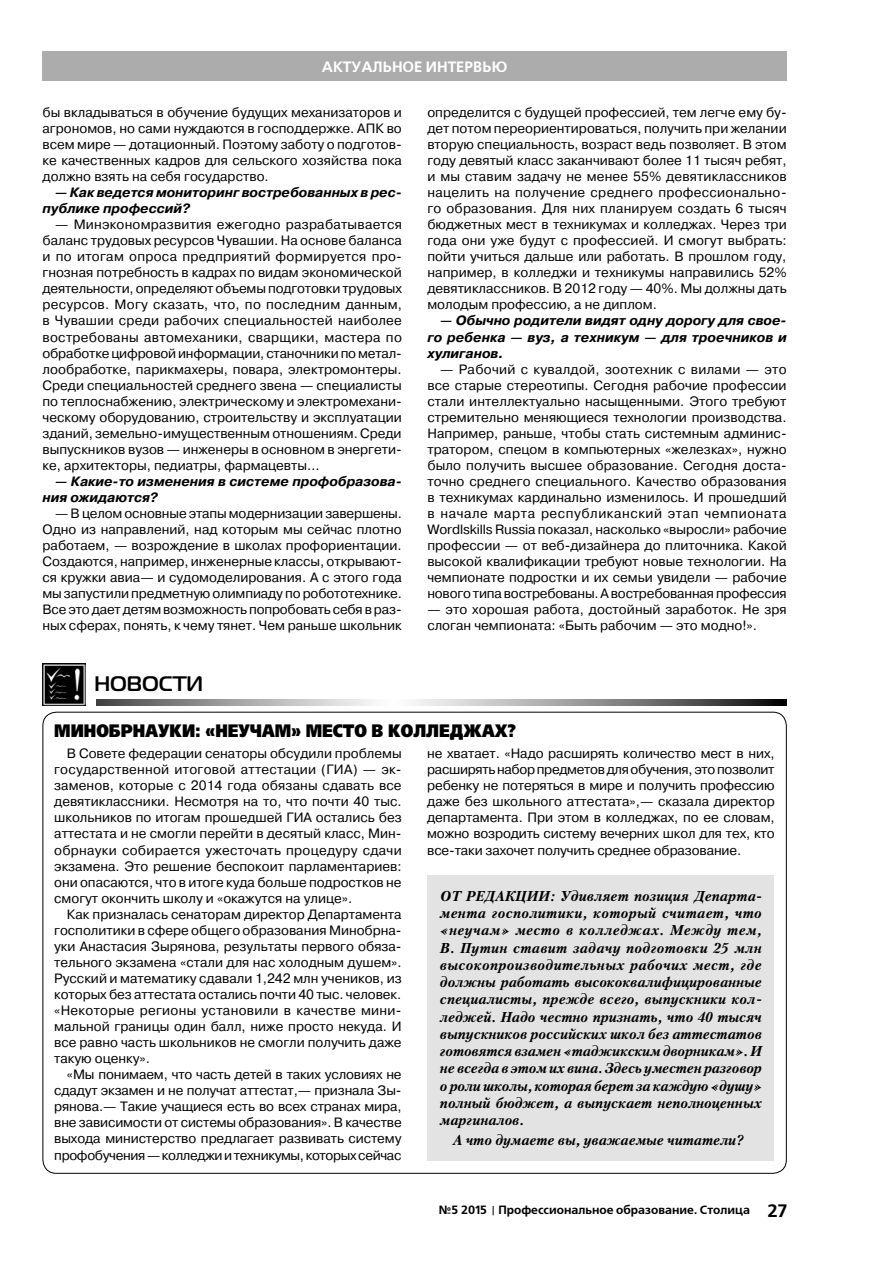
<style>
.page{position:relative;width:893px;height:1263px;background:#fff}
.page>*{position:absolute;margin:0;border:0;box-sizing:border-box;transform-origin:0 0}
.t1{font:700 21px "Magistral C";color:#000}
.t2{font:18px "Free Set Black C";color:#000;scale:.85 1}
.t3{font:700 15px "Free Set C";color:#fff}
.t4{font:italic 700 14.25px/17.2px "Petersburg C";color:#000;text-align:justify}
.t5{font:13.5px/16px "Pragmatica C";color:#000;text-align:justify}
.t6{font:italic 700 13.5px/16px "Pragmatica C";color:#000}
.t7{font:700 12px "Free Set C";color:#000}
.s1{font-size:18px}
</style>
<div class="page">
<div style="left:43px;top:51px;width:744px;height:30px;background:#acacac"></div>
<div style="left:427px;top:875px;width:347px;height:286px;background:#e3e3e3"></div>
<svg style="left:96px;top:700px;width:690px;height:6px"></svg>
<img style="left:43px;top:663px;width:42px;height:43px">
<p class="t3" style="left:322px;top:58px;width:187px">Актуальное интервью</p>
<p class="t5" style="left:43px;top:104px;width:361px">бы вкладываться в обучение будущих механизаторов и агрономов, но сами нуждаются в господдержке. АПК во всем мире — дотационный. Поэтому заботу о подготов&shy;ке качественных кадров для сельского хозяйства пока должно взять на себя государство.</p>
<p class="t6" style="left:43px;top:185px;width:361px;text-indent:13px">— Как ведется мониторинг востребованных в рес&shy;публике профессий?</p>
<p class="t5" style="left:43px;top:217px;width:361px;text-indent:13px">— Минэкономразвития ежегодно разрабатывается баланс трудовых ресурсов Чувашии. На основе баланса и по итогам опроса предприятий формируется про&shy;гнозная потребность в кадрах по видам экономической деятельности, определяют объемы подготовки трудовых ресурсов. Могу сказать, что, по последним данным, в Чувашии среди рабочих специальностей наиболее востребованы автомеханики, сварщики, мастера по обработке цифровой информации, станочники по метал&shy;лообработке, парикмахеры, повара, электромонтеры.<br>Среди специальностей среднего звена — специалисты по теплоснабжению, электрическому и электромехани&shy;ческому оборудованию, строительству и эксплуатации зданий, земельно-имущественным отношениям. Среди выпускников вузов — инженеры в основном в энергети&shy;ке, архитекторы, педиатры, фармацевты…</p>
<p class="t6" style="left:43px;top:473px;width:361px;text-indent:13px">— Какие-то изменения в системе профобразова&shy;ния ожидаются?</p>
<p class="t5" style="left:43px;top:506px;width:361px;text-indent:13px">— В целом основные этапы модернизации завершены.<br>Одно из направлений, над которым мы сейчас плотно работаем, — возрождение в школах профориентации.<br>Создаются, например, инженерные классы, открывают&shy;ся кружки авиа— и судомоделирования. А с этого года мы запустили предметную олимпиаду по робототехнике.<br>Все это дает детям возможность попробовать себя в раз&shy;ных сферах, понять, к чему тянет. Чем раньше школьник</p>
<p class="t5" style="left:427px;top:104px;width:361px">определится с будущей профессией, тем легче ему бу&shy;дет потом переориентироваться, получить при желании вторую специальность, возраст ведь позволяет. В этом году девятый класс заканчивают более 11 тысяч ребят, и мы ставим задачу не менее 55% девятиклассников нацелить на получение среднего профессионально&shy;го образования. Для них планируем создать 6 тысяч бюджетных мест в техникумах и колледжах. Через три года они уже будут с профессией. И смогут выбрать: пойти учиться дальше или работать. В прошлом году, например, в колледжи и техникумы направились 52% девятиклассников. В 2012 году — 40%. Мы должны дать молодым профессию, а не диплом.</p>
<p class="t6" style="left:427px;top:313px;width:361px;text-align:justify;text-indent:13px">— Обычно родители видят одну дорогу для свое&shy;го ребенка — вуз, а техникум — для троечников и хулиганов.</p>
<p class="t5" style="left:427px;top:361px;width:361px;text-indent:13px">— Рабочий с кувалдой, зоотехник с вилами — это все старые стереотипы. Сегодня рабочие профессии стали интеллектуально насыщенными. Этого требуют стремительно меняющиеся технологии производства.<br>Например, раньше, чтобы стать системным админис&shy;тратором, спецом в компьютерных «железках», нужно было получить высшее образование. Сегодня доста&shy;точно среднего специального. Качество образования в техникумах кардинально изменилось. И прошедший в начале марта республиканский этап чемпионата Wordlskills Russia показал, насколько «выросли» рабочие профессии — от веб-дизайнера до плиточника. Какой высокой квалификации требуют новые технологии. На чемпионате подростки и их семьи увидели — рабочие нового типа востребованы. А востребованная профессия</p>
<p class="t5" style="left:427px;top:602px;width:361px">— это хорошая работа, достойный заработок. Не зря слоган чемпионата: «Быть рабочим — это модно!».</p>
<h1 class="t1" style="left:94px;top:671px;width:110px">НОВОСТИ</h1>
<h2 class="t2" style="left:54px;top:720px;width:545px">Минобрнауки: «неучам» место в колледжах?</h2>
<p class="t5" style="left:54px;top:746px;width:349px;text-indent:13px">В Совете федерации сенаторы обсудили проблемы государственной итоговой аттестации (ГИА) — эк&shy;заменов, которые с 2014 года обязаны сдавать все девятиклассники. Несмотря на то, что почти 40 тыс. школьников по итогам прошедшей ГИА остались без аттестата и не смогли перейти в десятый класс, Мин&shy;обрнауки собирается ужесточать процедуру сдачи экзамена. Это решение беспокоит парламентариев: они опасаются, что в итоге куда больше подростков не смогут окончить школу и «окажутся на улице».</p>
<p class="t5" style="left:54px;top:906px;width:349px;text-align:left;text-indent:13px">Как призналась сенаторам директор Департамента госполитики в сфере общего образования Минобрна&shy;уки Анастасия Зырянова, результаты первого обяза&shy;тельного экзамена «стали для нас холодным душем».<br>Русский и математику сдавали 1,242 млн учеников, из которых без аттестата остались почти 40 тыс. человек. «Некоторые регионы установили в качестве мини&shy;мальной границы один балл, ниже просто некуда. И все равно часть школьников не смогли получить даже такую оценку».</p>
<p class="t5" style="left:54px;top:1067px;width:349px;text-indent:13px">«Мы понимаем, что часть детей в таких условиях не сдадут экзамен и не получат аттестат,— признала Зы&shy;рянова.— Такие учащиеся есть во всех странах мира, вне зависимости от системы образования». В качестве выхода министерство предлагает развивать систему профобучения — колледжи и техникумы, которых сейчас</p>
<p class="t5" style="left:427px;top:746px;width:349px">не хватает. «Надо расширять количество мест в них, расширять набор предметов для обучения, это позволит ребенку не потеряться в мире и получить профессию даже без школьного аттестата»,— сказала директор департамента. При этом в колледжах, по ее словам, можно возродить систему вечерних школ для тех, кто все-таки захочет получить среднее образование.</p>
<p class="t4" style="left:440px;top:887px;width:324px">ОТ РЕДАКЦИИ: Удивляет позиция Департа&shy;мента госполитики, который считает, что «неучам» место в колледжах. Между тем, В. Путин ставит задачу подготовки 25 млн высокопроизводительных рабочих мест, где должны работать высококвалифицированные специалисты, прежде всего, выпускники кол&shy;леджей. Надо честно признать, что 40 тысяч выпускников российских школ без аттестатов готовятся взамен «таджикским дворникам». И не всегда в этом их вина. Здесь уместен разговор о роли школы, которая берет за каждую «душу» полный бюджет, а выпускает неполноценных маргиналов.</p>
<p class="t4" style="left:453px;top:1131px;width:292px">А что думаете вы, уважаемые читатели?</p>
<p class="t7" style="left:439px;top:1203px;width:348px">№5 2015 Профессиональное образование. Столица <span class="s1">27</span></p>
</div>
